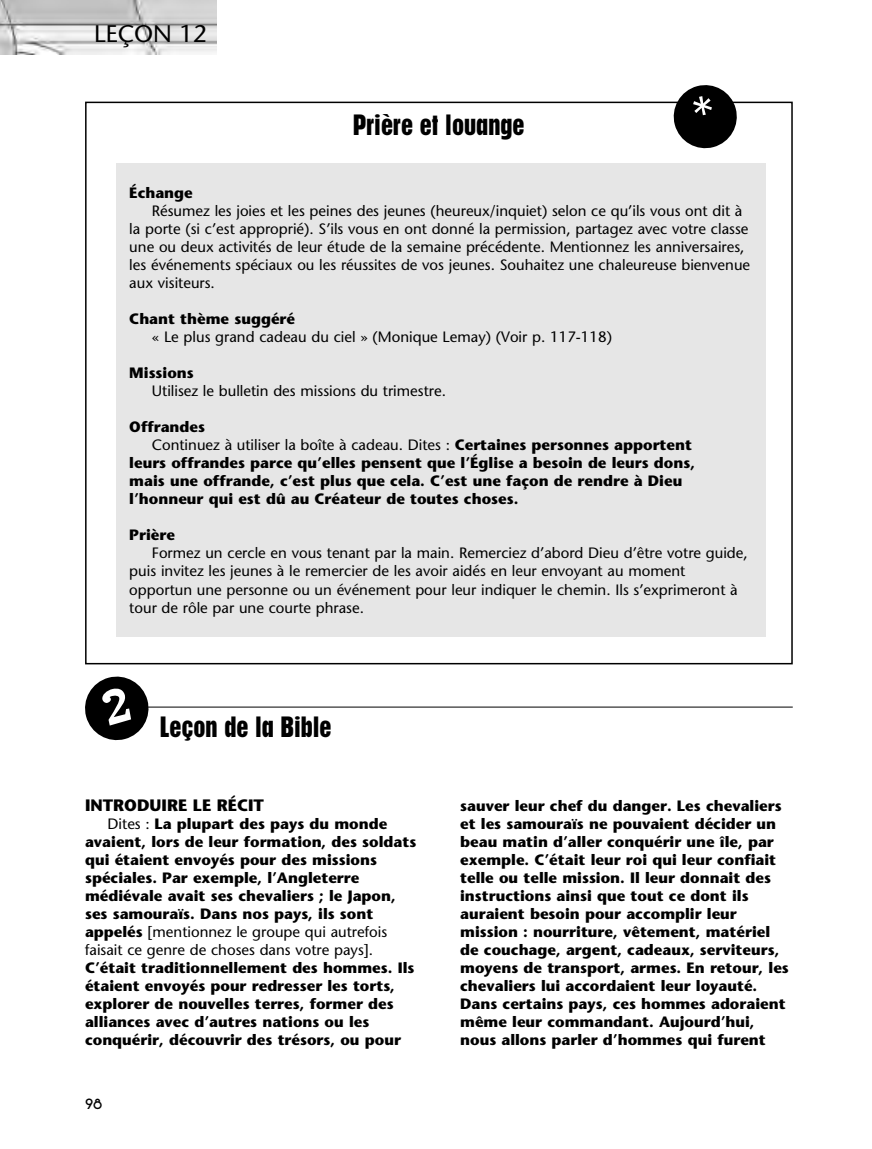
<style>
.page{position:relative;width:872px;height:1149px;background:#fff}
.page>*{position:absolute;margin:0;border:0;box-sizing:border-box;transform-origin:0 0}
.t1{font:700 condensed 27px "Placard";color:#000}
.t2{font:24px "Stone Sans";color:#000}
.t3{font:700 16.5px "Stone Sans";color:#000}
.t4{font:700 15px/18px "Stone Sans";color:#000}
.t5{font:15px/18px "Stone Sans";color:#000}
.t6{font:700 15px "New Garden";color:#000}
.s1{font-weight:700}
.s2{font-weight:400}
</style>
<div class="page">
<img style="left:0;top:0;width:216px;height:54px">
<div style="left:116px;top:163px;width:649px;height:473px;background:#e6e6e6"></div>
<hr style="left:133px;top:706px;width:659px;height:1px;background:#000">
<svg style="left:670px;top:85px;width:70px;height:64px"></svg>
<svg style="left:85px;top:676px;width:67px;height:65px"></svg>
<h2 class="t2" style="left:94px;top:24px;width:114px">LEÇON 12</h2>
<h1 class="t1" style="left:353px;top:114px;width:173px">Prière et louange</h1>
<p class="t4" style="left:129px;top:185px;width:65px">Échange</p>
<p class="t5" style="left:129px;top:203px;width:622px;text-indent:22px">Résumez les joies et les peines des jeunes (heureux/inquiet) selon ce qu’ils vous ont dit à la porte (si c’est approprié). S’ils vous en ont donné la permission, partagez avec votre classe une ou deux activités de leur étude de la semaine précédente. Mentionnez les anniversaires, les événements spéciaux ou les réussites de vos jeunes. Souhaitez une chaleureuse bienvenue aux visiteurs.</p>
<p class="t4" style="left:129px;top:311px;width:167px">Chant thème suggéré</p>
<p class="t5" style="left:152px;top:329px;width:462px">« Le plus grand cadeau du ciel » (Monique Lemay) (Voir p. 117-118)</p>
<p class="t4" style="left:129px;top:365px;width:66px">Missions</p>
<p class="t5" style="left:152px;top:383px;width:296px">Utilisez le bulletin des missions du trimestre.</p>
<p class="t4" style="left:129px;top:419px;width:77px">Offrandes</p>
<p class="t5" style="left:152px;top:437px;width:542px">Continuez à utiliser la boîte à cadeau. Dites : <span class="s1">Certaines personnes apportent</span></p>
<p class="t4" style="left:129px;top:455px;width:567px">leurs offrandes parce qu’elles pensent que l’Église a besoin de leurs dons,</p>
<p class="t4" style="left:129px;top:473px;width:554px">mais une offrande, c’est plus que cela. C’est une façon de rendre à Dieu</p>
<p class="t4" style="left:129px;top:491px;width:390px">l’honneur qui est dû au Créateur de toutes choses.</p>
<p class="t4" style="left:129px;top:527px;width:47px">Prière</p>
<p class="t5" style="left:129px;top:545px;width:620px;text-indent:22px">Formez un cercle en vous tenant par la main. Remerciez d’abord Dieu d’être votre guide, puis invitez les jeunes à le remercier de les avoir aidés en leur envoyant au moment opportun une personne ou un événement pour leur indiquer le chemin. Ils s’exprimeront à tour de rôle par une courte phrase.</p>
<h1 class="t1" style="left:160px;top:716px;width:173px">Leçon de la Bible</h1>
<p class="t3" style="left:85px;top:798px;width:180px">INTRODUIRE LE RÉCIT</p>
<p class="t4" style="left:85px;top:815px;width:333px;text-indent:22px"><span class="s2">Dites :</span> La plupart des pays du monde avaient, lors de leur formation, des soldats qui étaient envoyés pour des missions spéciales. Par exemple, l’Angleterre médiévale avait ses chevaliers ; le Japon, ses samouraïs. Dans nos pays, ils sont appelés <span class="s2">[mentionnez le groupe qui autrefois faisait ce genre de choses dans votre pays].</span></p>
<p class="t4" style="left:85px;top:959px;width:331px">C’était traditionnellement des hommes. Ils étaient envoyés pour redresser les torts, explorer de nouvelles terres, former des alliances avec d’autres nations ou les conquérir, découvrir des trésors, ou pour</p>
<p class="t6" style="left:85px;top:1094px;width:19px">98</p>
<p class="t4" style="left:460px;top:797px;width:330px">sauver leur chef du danger. Les chevaliers et les samouraïs ne pouvaient décider un beau matin d’aller conquérir une île, par exemple. C’était leur roi qui leur confiait telle ou telle mission. Il leur donnait des instructions ainsi que tout ce dont ils auraient besoin pour accomplir leur mission : nourriture, vêtement, matériel de couchage, argent, cadeaux, serviteurs, moyens de transport, armes. En retour, les chevaliers lui accordaient leur loyauté.<br>Dans certains pays, ces hommes adoraient même leur commandant. Aujourd’hui, nous allons parler d’hommes qui furent</p>
</div>
